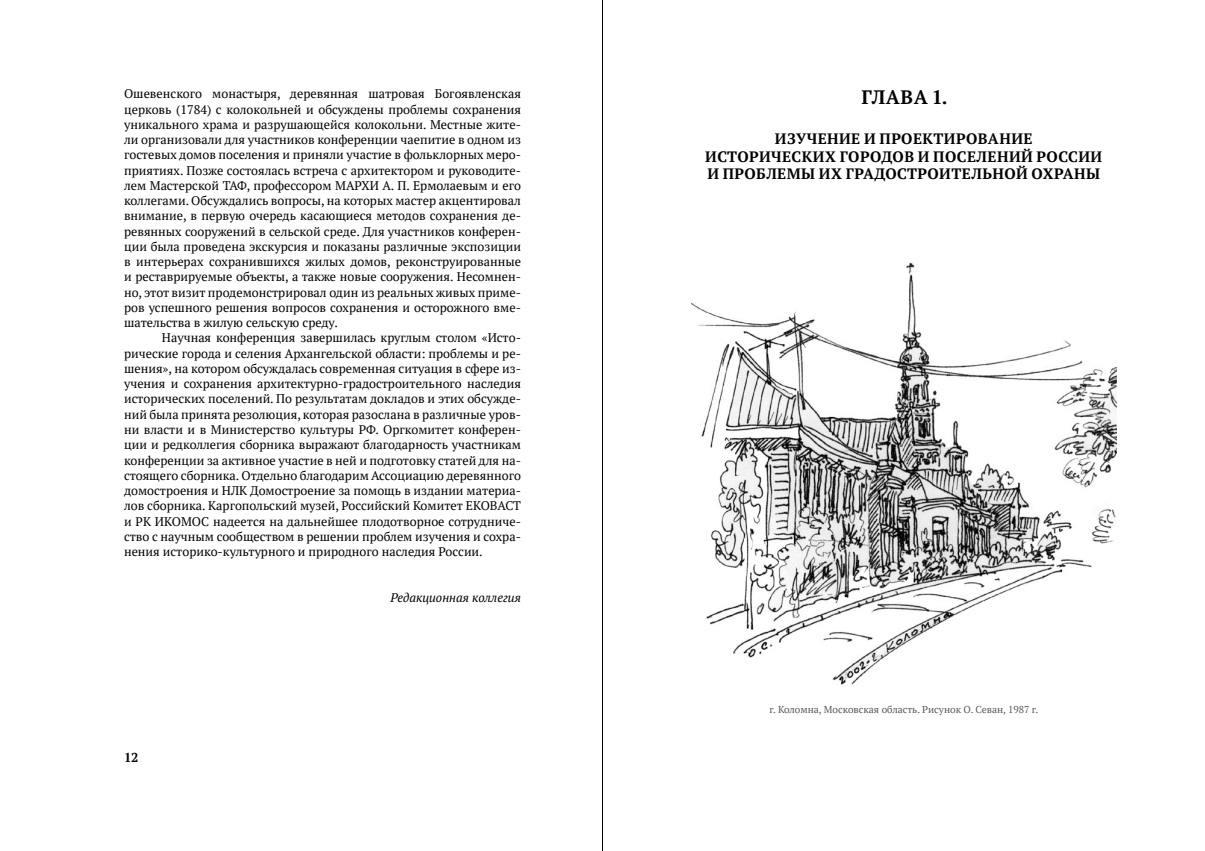
<style>
.page{position:relative;width:1205px;height:851px;background:#fff}
.page>*{position:absolute;margin:0;border:0;box-sizing:border-box;transform-origin:0 0}
.t1{font:700 19.38px "PT Serif";letter-spacing:.03em;color:#000}
.t2{font:700 15px/17.5px "PT Serif";letter-spacing:.03em;color:#000;text-align:center}
.t3{font:700 12.88px "PT Serif";color:#000}
.t4{font:12.5px/15.2px "PT Serif";color:#000;text-align:justify}
.t5{font:italic 12.5px "PT Serif";color:#000}
.t6{font:10px "PT Serif";color:#58595b}
</style>
<div class="page">
<hr style="left:602px;top:0;width:1px;height:850px;background:#000">
<img style="left:691px;top:262px;width:425px;height:423px">
<p class="t4" style="left:124px;top:86px;width:398px">Ошевенского монастыря, деревянная шатровая Богоявленская церковь (1784) с колокольней и обсуждены проблемы сохранения уникального храма и разрушающейся колокольни. Местные жите&shy;ли организовали для участников конференции чаепитие в одном из гостевых домов поселения и приняли участие в фольклорных меро&shy;приятиях. Позже состоялась встреча с архитектором и руководите&shy;лем Мастерской ТАФ, профессором МАРХИ А. П. Ермолаевым и его коллегами. Обсуждались вопросы, на которых мастер акцентировал внимание, в первую очередь касающиеся методов сохранения де&shy;ревянных сооружений в сельской среде. Для участников конферен&shy;ции была проведена экскурсия и показаны различные экспозиции в интерьерах сохранившихся жилых домов, реконструированные и реставрируемые объекты, а также новые сооружения. Несомнен&shy;но, этот визит продемонстрировал один из реальных живых приме&shy;ров успешного решения вопросов сохранения и осторожного вме&shy;шательства в жилую сельскую среду.</p>
<p class="t4" style="left:124px;top:330px;width:398px;text-indent:38px">Научная конференция завершилась круглым столом «Исто&shy;рические города и селения Архангельской области: проблемы и ре&shy;шения», на котором обсуждалась современная ситуация в сфере из&shy;учения и сохранения архитектурно-градостроительного наследия исторических поселений. По результатам докладов и этих обсужде&shy;ний была принята резолюция, которая разослана в различные уров&shy;ни власти и в Министерство культуры РФ. Оргкомитет конферен&shy;ции и редколлегия сборника выражают благодарность участникам конференции за активное участие в ней и подготовку статей для на&shy;стоящего сборника. Отдельно благодарим Ассоциацию деревянного домостроения и НЛК Домостроение за помощь в издании материа&shy;лов сборника. Каргопольский музей, Российский Комитет ЕКОВАСТ и РК ИКОМОС надеется на дальнейшее плодотворное сотрудниче&shy;ство с научным сообществом в решении проблем изучения и сохра&shy;нения историко-культурного и природного наследия России.</p>
<p class="t5" style="left:390px;top:589px;width:132px">Редакционная коллегия</p>
<p class="t3" style="left:124px;top:748px;width:16px">12</p>
<h1 class="t1" style="left:861px;top:84px;width:87px">ГЛАВА 1.</h1>
<p class="t2" style="left:705px;top:130px;width:398px">ИЗУЧЕНИЕ И ПРОЕКТИРОВАНИЕ<br>ИСТОРИЧЕСКИХ ГОРОДОВ И ПОСЕЛЕНИЙ РОССИИ<br>И ПРОБЛЕМЫ ИХ ГРАДОСТРОИТЕЛЬНОЙ ОХРАНЫ</p>
<p class="t6" style="left:769px;top:703px;width:270px">г. Коломна, Московская область. Рисунок О. Севан, 1987 г.</p>
</div>
